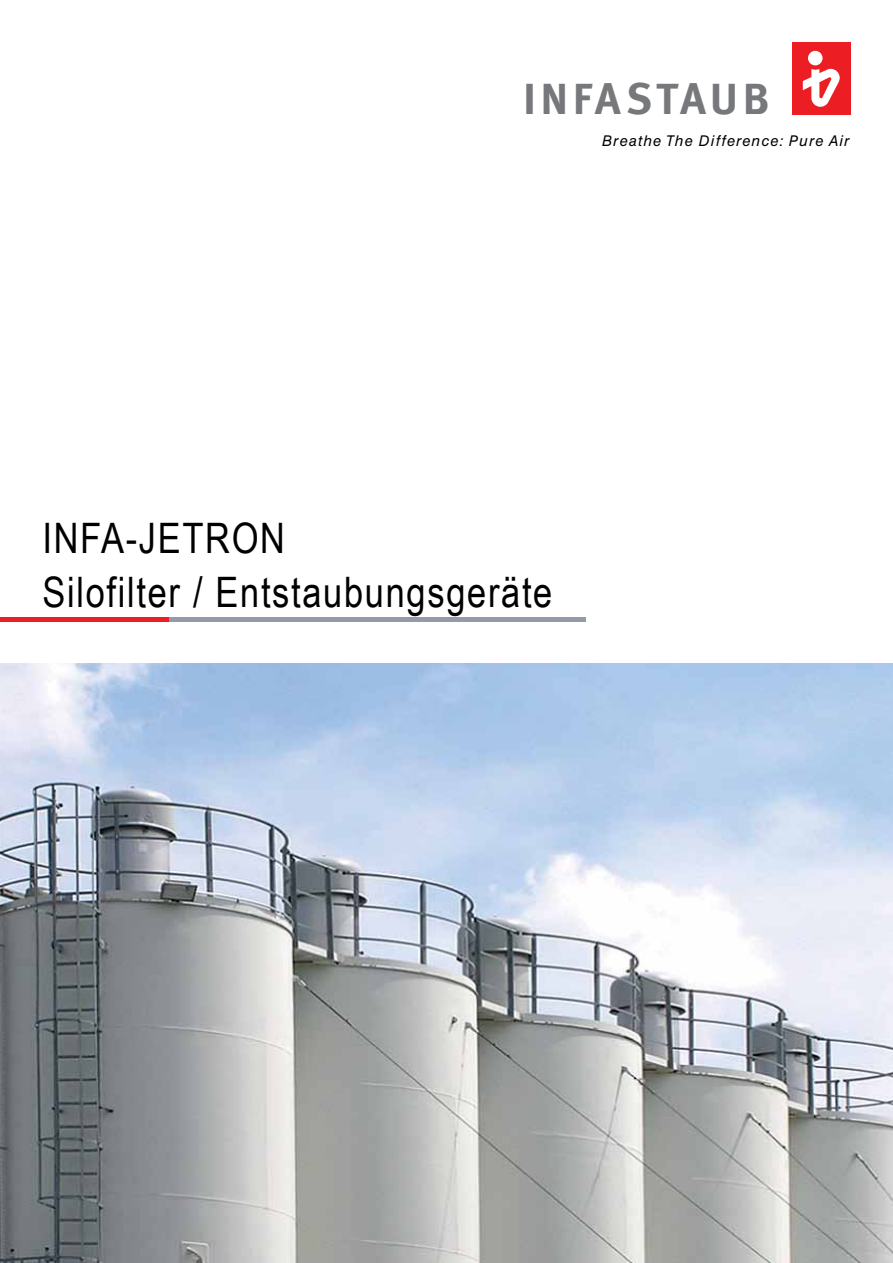
<style>
.page{position:relative;width:893px;height:1263px;background:#fff}
.page>*{position:absolute;margin:0;border:0;box-sizing:border-box;transform-origin:0 0}
.t1{font:700 43.95px "Meta Offc";letter-spacing:.095em;color:#77787b}
.t2{font:42px/54px "Arial Narrow";letter-spacing:.04em;color:#000}
.t3{font:15px "Helvetica Greek Inclined";letter-spacing:.045em;color:#000}
</style>
<div class="page">
<hr style="left:107px;top:617px;width:478px;height:4px;background:#929ba6">
<hr style="left:0;top:617px;width:169px;height:4px;background:#ed1d24">
<div style="left:792px;top:43px;width:58px;height:72px;background:#ed1d24"></div>
<div style="left:808px;top:51px;width:14px;height:14px;background:#fff;border-radius:50%"></div>
<svg style="left:803px;top:69px;width:37px;height:38px"></svg>
<img style="left:0;top:663px;width:893px;height:600px">
<p class="t1" style="left:523px;top:73px;width:248px">INFASTAUB</p>
<p class="t3" style="left:601px;top:132px;width:250px">Breathe The Difference: Pure Air</p>
<p class="t2" style="left:43px;top:510px;width:511px">INFA-JETRON<br>Silofilter / Entstaubungsgeräte</p>
</div>
